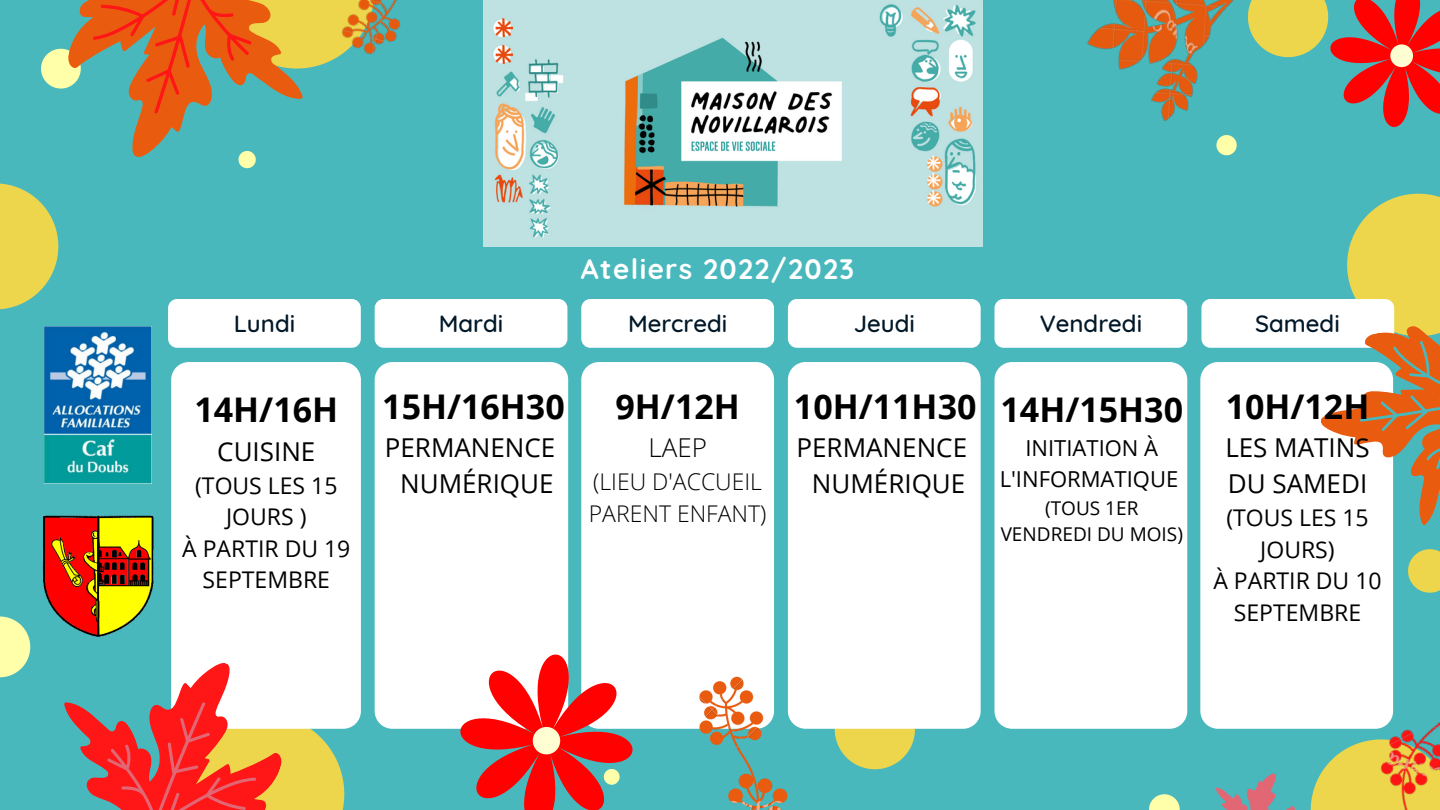
<style>
.page{position:relative;width:1440px;height:810px;background:#49b8bd}
.page>*{position:absolute;margin:0;border:0;box-sizing:border-box;transform-origin:0 0}
.t1{font:700 34px "Open Sans";color:#000}
.t2{font:700 28px "Quicksand";letter-spacing:.05em;color:#fff}
.t3{font:26px/36px "Open Sans";color:#000;text-align:center}
.t4{font:300 26px "Open Sans";color:#000}
.t5{font:500 24px "Quicksand";color:#011828}
.t6{font:23px/31.5px "Open Sans";color:#000;text-align:center}
.t7{font:300 23px/31.5px "Open Sans";color:#000}
.t8{font:22px/30.8px "Open Sans";color:#000;text-align:center}
.t9{font:19px/26.2px "Open Sans";color:#000;text-align:center}
</style>
<div class="page">
<div style="left:171px;top:362px;width:190px;height:367px;background:#fff;border-radius:18px"></div>
<div style="left:168px;top:299px;width:193px;height:49px;background:#fff;border-radius:9px"></div>
<div style="left:375px;top:362px;width:193px;height:367px;background:#fff;border-radius:18px"></div>
<div style="left:375px;top:299px;width:192px;height:49px;background:#fff;border-radius:9px"></div>
<div style="left:581px;top:299px;width:193px;height:49px;background:#fff;border-radius:9px"></div>
<svg style="left:900px;top:729px;width:15px;height:32px"></svg>
<div style="left:788px;top:362px;width:193px;height:367px;background:#fff;border-radius:18px"></div>
<div style="left:788px;top:299px;width:193px;height:49px;background:#fff;border-radius:9px"></div>
<div style="left:995px;top:299px;width:192px;height:49px;background:#fff;border-radius:9px"></div>
<div style="left:1201px;top:299px;width:193px;height:49px;background:#fff;border-radius:9px"></div>
<div style="left:581px;top:362px;width:193px;height:367px;background:#fff;border-radius:18px"></div>
<div style="left:995px;top:362px;width:192px;height:367px;background:#fff;border-radius:18px"></div>
<svg style="left:1408px;top:549px;width:32px;height:44px"></svg>
<div style="left:1200px;top:362px;width:193px;height:367px;background:#fff;border-radius:18px"></div>
<svg style="left:0;top:183px;width:58px;height:126px"></svg>
<svg style="left:0;top:617px;width:30px;height:60px"></svg>
<svg style="left:1149px;top:794px;width:31px;height:16px"></svg>
<svg style="left:64px;top:617px;width:166px;height:111px"></svg>
<svg style="left:78px;top:678px;width:266px;height:132px"></svg>
<svg style="left:49px;top:132px;width:200px;height:60px"></svg>
<svg style="left:41px;top:0;width:215px;height:132px"></svg>
<svg style="left:1305px;top:194px;width:135px;height:348px"></svg>
<img style="left:664px;top:647px;width:236px;height:163px">
<img style="left:256px;top:0;width:228px;height:151px">
<img style="left:1087px;top:0;width:150px;height:156px">
<img style="left:1256px;top:609px;width:184px;height:201px">
<svg style="left:1216px;top:757px;width:88px;height:53px"></svg>
<svg style="left:239px;top:151px;width:17px;height:17px"></svg>
<img style="left:484px;top:0;width:498px;height:246px">
<img style="left:45px;top:326px;width:107px;height:158px">
<img style="left:42px;top:515px;width:117px;height:125px">
<svg style="left:429px;top:623px;width:235px;height:187px"></svg>
<svg style="left:1248px;top:0;width:192px;height:127px"></svg>
<p class="t2" style="left:581px;top:251px;width:275px">Ateliers 2022/2023</p>
<p class="t5" style="left:234px;top:308px;width:63px">Lundi</p>
<p class="t5" style="left:439px;top:308px;width:66px">Mardi</p>
<p class="t5" style="left:628px;top:308px;width:101px">Mercredi</p>
<p class="t5" style="left:854px;top:308px;width:63px">Jeudi</p>
<p class="t5" style="left:1040px;top:308px;width:104px">Vendredi</p>
<p class="t5" style="left:1255px;top:308px;width:86px">Samedi</p>
<h1 class="t1" style="left:194px;top:386px;width:145px">14H/16H</h1>
<p class="t3" style="left:217px;top:433px;width:100px">CUISINE</p>
<p class="t6" style="left:182px;top:469px;width:170px">(TOUS LES 15<br>JOURS )<br>À PARTIR DU 19<br>SEPTEMBRE</p>
<h1 class="t1" style="left:382px;top:383px;width:184px">15H/16H30</h1>
<p class="t3" style="left:385px;top:429px;width:172px">PERMANENCE<br>NUMÉRIQUE</p>
<h1 class="t1" style="left:616px;top:383px;width:126px">9H/12H</h1>
<p class="t4" style="left:648px;top:430px;width:60px">LAEP</p>
<p class="t7" style="left:589px;top:466px;width:179px">(LIEU D'ACCUEIL<br>PARENT ENFANT)</p>
<h1 class="t1" style="left:794px;top:383px;width:184px">10H/11H30</h1>
<p class="t3" style="left:797px;top:429px;width:172px">PERMANENCE<br>NUMÉRIQUE</p>
<h1 class="t1" style="left:1001px;top:386px;width:184px">14H/15H30</h1>
<p class="t8" style="left:1000px;top:432px;width:180px">INITIATION À<br>L'INFORMATIQUE</p>
<p class="t9" style="left:1001px;top:494px;width:184px">(TOUS 1ER<br>VENDREDI DU MOIS)</p>
<h1 class="t1" style="left:1226px;top:383px;width:145px">10H/12H</h1>
<p class="t3" style="left:1225px;top:429px;width:146px;text-align:left">LES MATINS<br>DU SAMEDI</p>
<p class="t6" style="left:1213px;top:502px;width:170px">(TOUS LES 15<br>JOURS)<br>À PARTIR DU 10<br>SEPTEMBRE</p>
</div>
